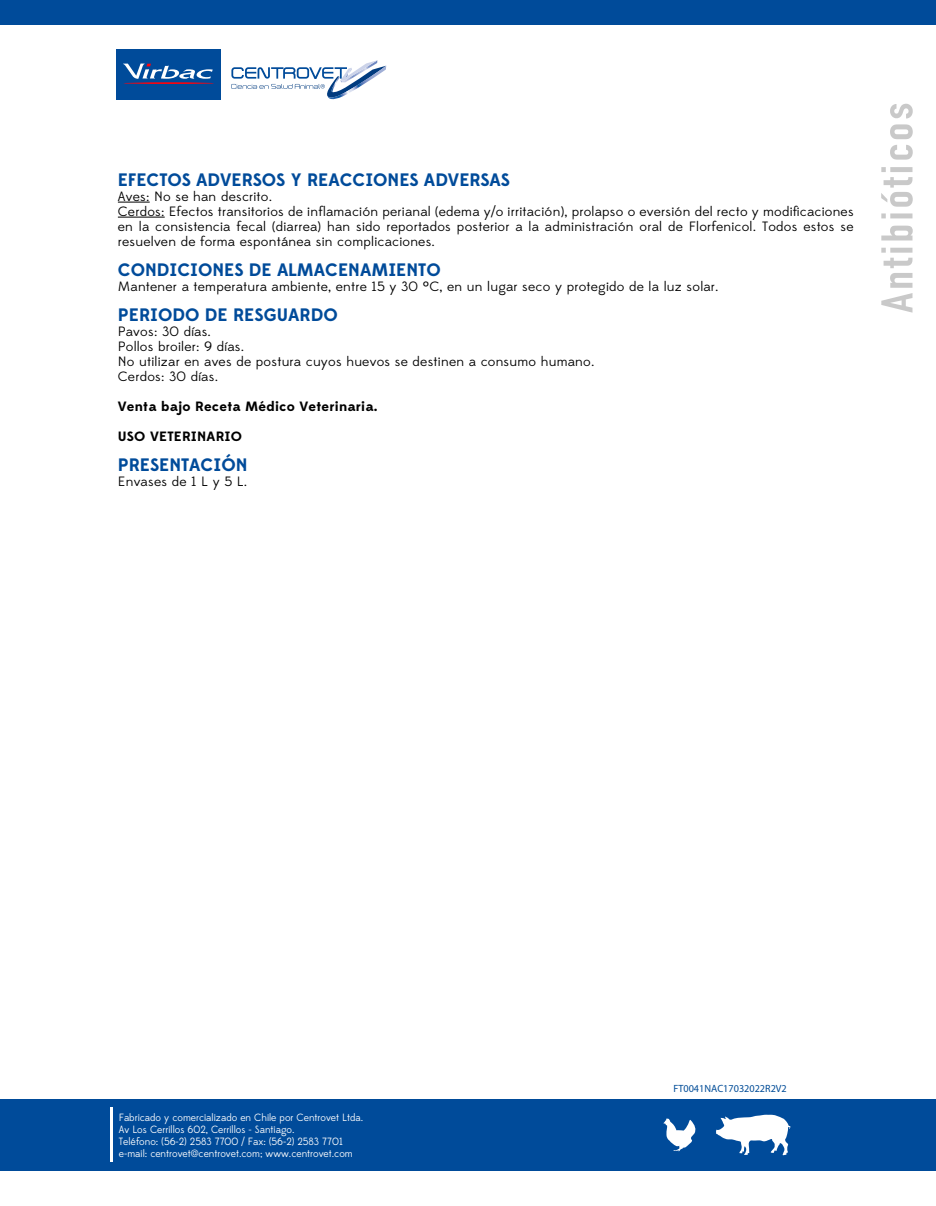
<style>
.page{position:relative;width:936px;height:1206px;background:#fff}
.page>*{position:absolute;margin:0;border:0;box-sizing:border-box;transform-origin:0 0}
.t1{font:700 18px "Edmondsans";color:#004b9a}
.t2{font:13.5px/15px "Edmondsans";letter-spacing:.015em;color:#000;scale:1.04 1}
.t3{font:700 13.5px "Edmondsans";letter-spacing:.015em;color:#000;scale:1.04 1}
.t4{font:10.5px/12.3px "Edmondsans";color:#fff}
.t5{font:10.5px "Myriad Pro";color:#004c97}
</style>
<div class="page">
<div style="left:117px;top:49px;width:104px;height:51px;background:#004b9a"></div>
<hr style="left:123px;top:82px;width:91px;height:2px;background:#ff020b;border-radius:50%">
<svg style="left:123px;top:64px;width:90px;height:15px"></svg>
<svg style="left:231px;top:60px;width:155px;height:40px"></svg>
<div style="left:0;top:0;width:935px;height:25px;background:#004b9a"></div>
<svg style="left:881px;top:248px;width:31px;height:64px"></svg>
<svg style="left:881px;top:225px;width:31px;height:15px"></svg>
<svg style="left:881px;top:213px;width:31px;height:5px"></svg>
<svg style="left:881px;top:167px;width:31px;height:40px"></svg>
<svg style="left:890px;top:145px;width:22px;height:14px"></svg>
<svg style="left:890px;top:124px;width:22px;height:15px"></svg>
<svg style="left:890px;top:104px;width:22px;height:14px"></svg>
<hr style="left:118px;top:202px;width:32px;height:1px;background:#000">
<hr style="left:118px;top:217px;width:47px;height:1px;background:#000">
<div style="left:0;top:1098px;width:935px;height:72px;background:#004b9a"></div>
<hr style="left:110px;top:1107px;width:3px;height:54px;background:#fff">
<svg style="left:663px;top:1118px;width:33px;height:32px"></svg>
<svg style="left:716px;top:1114px;width:74px;height:40px"></svg>
<h1 class="t1" style="left:118px;top:168px;width:393px">EFECTOS ADVERSOS Y REACCIONES ADVERSAS</h1>
<p class="t2" style="left:118px;top:189px;width:708px">Aves: No se han descrito.<br>Cerdos: Efectos transitorios de inflamación perianal (edema y/o irritación), prolapso o eversión del recto y modificaciones en la consistencia fecal (diarrea) han sido reportados posterior a la administración oral de Florfenicol. Todos estos se resuelven de forma espontánea sin complicaciones.</p>
<h1 class="t1" style="left:118px;top:258px;width:324px">CONDICIONES DE ALMACENAMIENTO</h1>
<p class="t2" style="left:118px;top:279px;width:579px">Mantener a temperatura ambiente, entre 15 y 30 ºC, en un lugar seco y protegido de la luz solar.</p>
<h1 class="t1" style="left:118px;top:303px;width:221px">PERIODO DE RESGUARDO</h1>
<p class="t2" style="left:118px;top:324px;width:459px">Pavos: 30 días.<br>Pollos broiler: 9 días.<br>No utilizar en aves de postura cuyos huevos se destinen a consumo humano.<br>Cerdos: 30 días.</p>
<p class="t3" style="left:118px;top:398px;width:251px">Venta bajo Receta Médico Veterinaria.</p>
<p class="t3" style="left:118px;top:428px;width:121px">USO VETERINARIO</p>
<h1 class="t1" style="left:118px;top:453px;width:131px">PRESENTACIÓN</h1>
<p class="t2" style="left:118px;top:474px;width:126px">Envases de 1 L y 5 L.</p>
<p class="t4" style="left:119px;top:1111px;width:246px">Fabricado y comercializado en Chile por Centrovet Ltda.<br>Av Los Cerrillos 602, Cerrillos - Santiago.<br>Teléfono: (56-2) 2583 7700 / Fax: (56-2) 2583 7701 e-mail: centrovet@centrovet.com; www.centrovet.com</p>
<p class="t5" style="left:673px;top:1082px;width:115px">FT0041NAC17032022R2V2</p>
</div>
